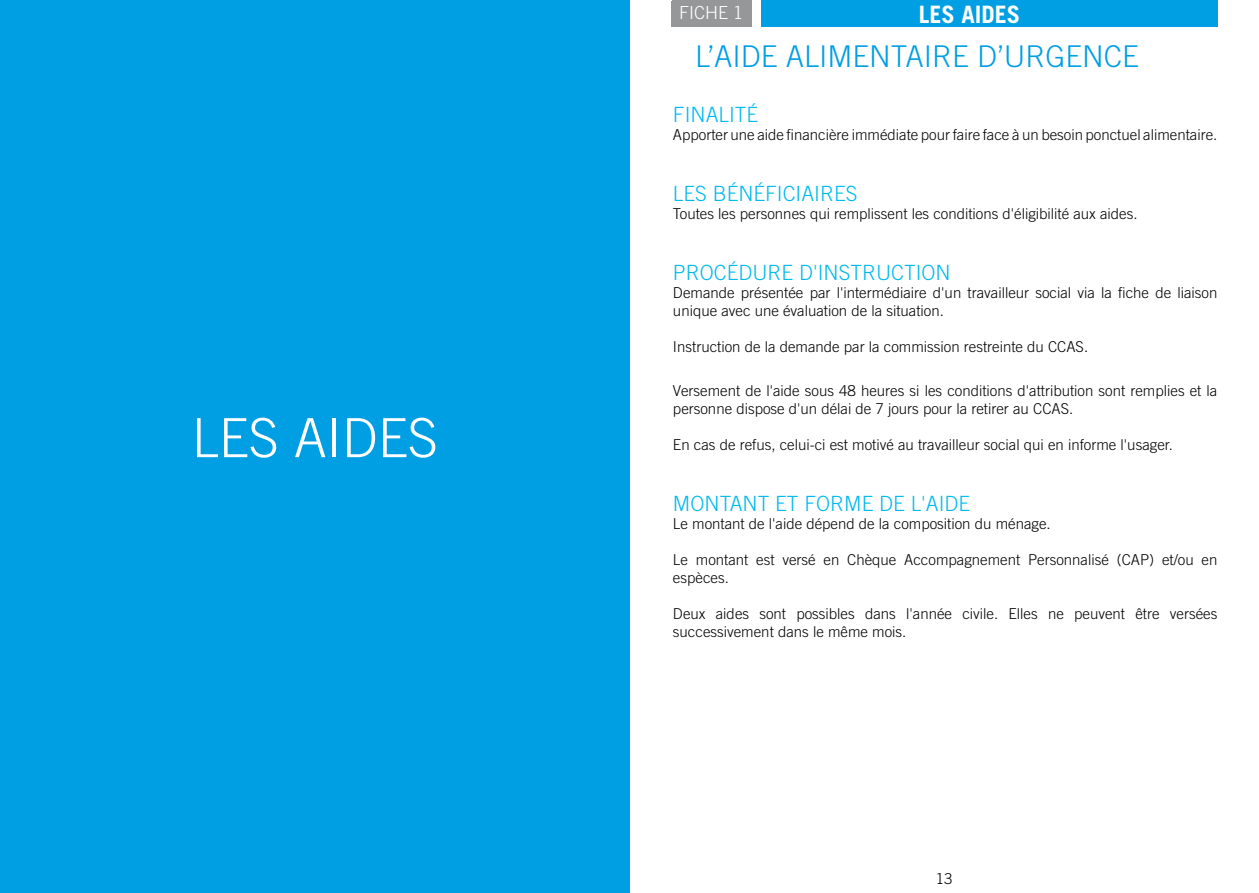
<style>
.page{position:relative;width:1259px;height:893px;background:#fff}
.page>*{position:absolute;margin:0;border:0;box-sizing:border-box;transform-origin:0 0}
.t1{font:300 54px "Trade Gothic";color:#fff}
.t2{font:300 30px "Trade Gothic";color:#009fe3}
.t3{font:700 24px "Trade Gothic";color:#fff}
.t4{font:300 21px "Trade Gothic";color:#00baee}
.t5{font:300 18px "Trade Gothic";color:#fff}
.t6{font:300 15px/18px "Trade Gothic";color:#000}
</style>
<div class="page">
<div style="left:672px;top:0;width:79px;height:27px;background:#969798"></div>
<div style="left:671px;top:1px;width:80px;height:26px;background:#969798"></div>
<div style="left:761px;top:0;width:456px;height:27px;background:#009fe3"></div>
<div style="left:0;top:0;width:629px;height:893px;background:#009fe3"></div>
<h1 class="t1" style="left:192px;top:406px;width:248px">LES AIDES</h1>
<p class="t5" style="left:679px;top:2px;width:66px">FICHE 1</p>
<h3 class="t3" style="left:918px;top:0;width:103px">LES AIDES</h3>
<h2 class="t2" style="left:695px;top:39px;width:445px">L’AIDE ALIMENTAIRE D’URGENCE</h2>
<h3 class="t4" style="left:673px;top:102px;width:87px">FINALITÉ</h3>
<p class="t6" style="left:673px;top:126px;width:546px">Apporter une aide financière immédiate pour faire face à un besoin ponctuel alimentaire.</p>
<h3 class="t4" style="left:673px;top:181px;width:186px">LES BÉNÉFICIAIRES</h3>
<p class="t6" style="left:673px;top:205px;width:466px">Toutes les personnes qui remplissent les conditions d'éligibilité aux aides.</p>
<h3 class="t4" style="left:673px;top:261px;width:279px">PROCÉDURE D'INSTRUCTION</h3>
<p class="t6" style="left:673px;top:284px;width:546px">Demande présentée par l'intermédiaire d'un travailleur social via la fiche de liaison unique avec une évaluation de la situation.</p>
<p class="t6" style="left:673px;top:338px;width:417px">Instruction de la demande par la commission restreinte du CCAS.</p>
<p class="t6" style="left:673px;top:381px;width:546px">Versement de l'aide sous 48 heures si les conditions d'attribution sont remplies et la personne dispose d'un délai de 7 jours pour la retirer au CCAS.</p>
<p class="t6" style="left:673px;top:435px;width:501px">En cas de refus, celui-ci est motivé au travailleur social qui en informe l'usager.</p>
<h3 class="t4" style="left:673px;top:491px;width:299px">MONTANT ET FORME DE L'AIDE</h3>
<p class="t6" style="left:673px;top:514px;width:379px">Le montant de l'aide dépend de la composition du ménage.</p>
<p class="t6" style="left:673px;top:550px;width:546px">Le montant est versé en Chèque Accompagnement Personnalisé (CAP) et/ou en espèces.</p>
<p class="t6" style="left:673px;top:604px;width:546px">Deux aides sont possibles dans l'année civile. Elles ne peuvent être versées successivement dans le même mois.</p>
<p class="t6" style="left:936px;top:869px;width:18px">13</p>
</div>
